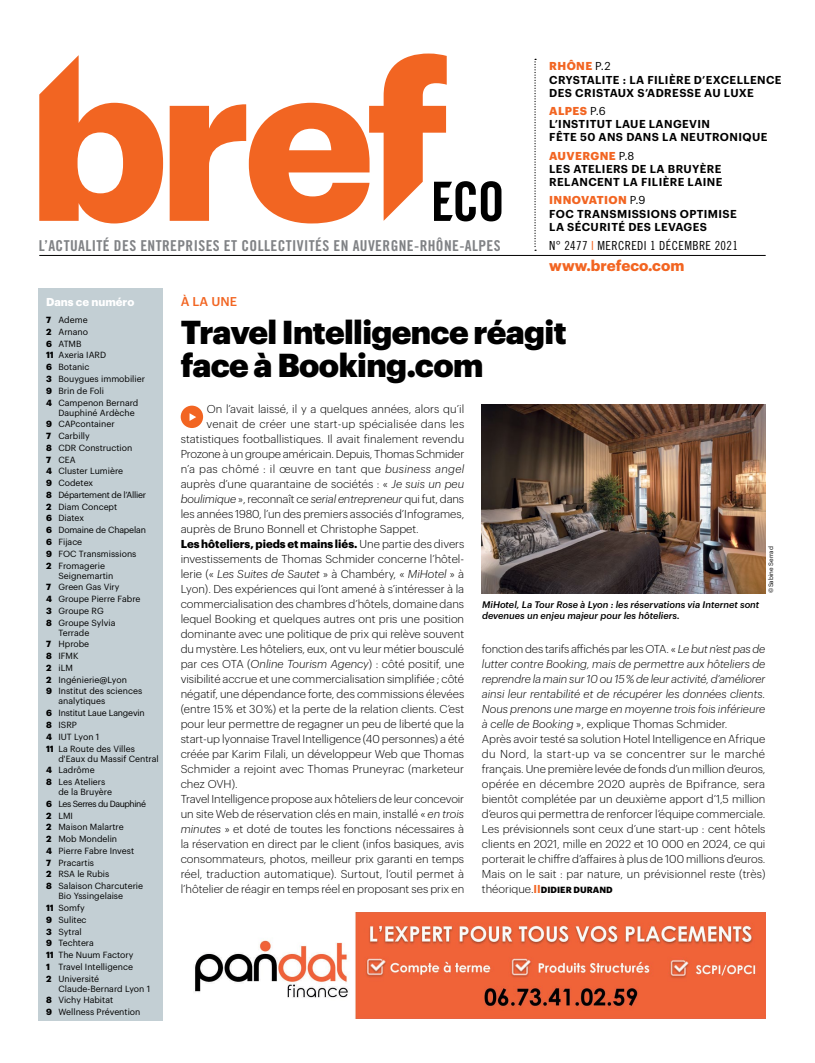
<style>
.page{position:relative;width:815px;height:1063px;background:#fff}
.page>*{position:absolute;margin:0;border:0;box-sizing:border-box;transform-origin:0 0}
.t1{font:900 32.5px/32.5px "Graphik";letter-spacing:-.02em;color:#000}
.t2{font:15px "Trade Gothic LT Std Bd Cn 20";letter-spacing:.025em;color:#808285}
.t3{font:700 15px "Graphik";color:#f26522}
.t4{font:12.5px "Trade Gothic LT Std Cn 18";letter-spacing:.03em;color:#000}
.t5{font:500 12.5px "Graphik";color:#f26522}
.t6{font:300 11.25px/15px "Graphik";color:#000}
.t7{font:600 11.25px/13.1px "Graphik";letter-spacing:.035em;color:#000}
.t8{font:italic 300 11.25px "Graphik";letter-spacing:-.01em;color:#000}
.t9{font:700 11.25px "Graphik";color:#000}
.t10{font:300 11.25px "Graphik";letter-spacing:.02em;color:#000}
.t11{font:300 11.25px "Graphik";letter-spacing:.025em;color:#000}
.t12{font:700 11.25px "Graphik";color:#fff}
.t13{font:italic 500 9.38px/10.6px "Graphik";color:#000}
.t14{font:8.75px/11.8px "Graphik";color:#000}
.t15{font:700 8.75px "Graphik";letter-spacing:.005em;color:#000}
.t16{font:6.25px "Graphik";color:#000}
.s1{font-weight:700;color:#f26522}
.s2{font-weight:400}
.s3{color:#f26522}
.s4{font-weight:700}
.s5{font-style:italic}
.s6{font-style:normal}
.s7{font-weight:300}
.s8{font-weight:300;font-size:11.25px}
.s9{font-weight:600;font-size:11.25px;color:#f26522}
</style>
<div class="page">
<svg style="left:534px;top:59px;width:2px;height:192px"></svg>
<hr style="left:39px;top:255px;width:727px;height:1px;background:#000">
<div style="left:39px;top:288px;width:124px;height:32px;background:#c3cfd4"></div>
<svg style="left:447px;top:181px;width:54px;height:40px"></svg>
<svg style="left:39px;top:54px;width:408px;height:169px"></svg>
<div style="left:39px;top:309px;width:124px;height:711px;background:#c3cfd4"></div>
<div style="left:181px;top:406px;width:22px;height:22px;background:#f26522;border-radius:50%"></div>
<svg style="left:190px;top:413px;width:6px;height:8px"></svg>
<img style="left:482px;top:404px;width:283px;height:189px">
<img style="left:195px;top:912px;width:570px;height:107px">
<h2 class="t2" style="left:39px;top:236px;width:463px">L’ACTUALITÉ DES ENTREPRISES ET COLLECTIVITÉS EN AUVERGNE-RHÔNE-ALPES</h2>
<p class="t7" style="left:549px;top:59px;width:234px"><span class="s1">RHÔNE</span> <span class="s2">P.2<br></span>CRYSTALITE : LA FILIÈRE D’EXCELLENCE<br>DES CRISTAUX S’ADRESSE AU LUXE</p>
<p class="t7" style="left:549px;top:103px;width:220px"><span class="s1">ALPES</span> <span class="s2">P.6<br></span>L’INSTITUT LAUE LANGEVIN<br>FÊTE 50 ANS DANS LA NEUTRONIQUE</p>
<p class="t7" style="left:549px;top:148px;width:175px"><span class="s1">AUVERGNE</span> <span class="s2">P.8<br></span>LES ATELIERS DE LA BRUYÈRE<br>RELANCENT LA FILIÈRE LAINE</p>
<p class="t7" style="left:549px;top:193px;width:189px"><span class="s1">INNOVATION</span> <span class="s2">P.9<br></span>FOC TRANSMISSIONS OPTIMISE<br>LA SÉCURITÉ DES LEVAGES</p>
<h2 class="t3" style="left:549px;top:254px;width:137px">www.brefeco.com</h2>
<p class="t4" style="left:549px;top:238px;width:190px">N° 2477 <span class="s3">I</span> MERCREDI 1 DÉCEMBRE 2021</p>
<p class="t12" style="left:46px;top:293px;width:90px">Dans ce numéro</p>
<p class="t5" style="left:181px;top:292px;width:58px">À LA UNE</p>
<p class="t14" style="left:46px;top:313px;width:100px"><span class="s4">7</span> Ademe<br><span class="s4">2</span> Arnano<br><span class="s4">6</span> ATMB<br><span class="s4">11</span> Axeria IARD<br><span class="s4">6</span> Botanic<br><span class="s4">3</span> Bouygues immobilier<br><span class="s4">9</span> Brin de Foli<br><span class="s4">4</span> Campenon Bernard</p>
<p class="t14" style="left:46px;top:406px;width:101px;text-indent:12px">Dauphiné Ardèche<br><span class="s4">9</span> CAPcontainer<br><span class="s4">7</span> Carbilly<br><span class="s4">8</span> CDR Construction<br><span class="s4">7</span> CEA<br><span class="s4">4</span> Cluster Lumière<br><span class="s4">9</span> Codetex<br><span class="s4">8</span> Département de l’Allier<br><span class="s4">2</span> Diam Concept<br><span class="s4">6</span> Diatex<br><span class="s4">6</span> Domaine de Chapelan<br><span class="s4">6</span> Fijace<br><span class="s4">9</span> FOC Transmissions<br><span class="s4">2</span> Fromagerie</p>
<p class="t14" style="left:46px;top:569px;width:96px;text-indent:12px">Seignemartin<br><span class="s4">7</span> Green Gas Viry<br><span class="s4">4</span> Groupe Pierre Fabre<br><span class="s4">3</span> Groupe RG<br><span class="s4">8</span> Groupe Sylvia</p>
<p class="t14" style="left:46px;top:626px;width:98px;text-indent:12px">Terrade<br><span class="s4">7</span> Hprobe<br><span class="s4">8</span> IFMK<br><span class="s4">2</span> iLM<br><span class="s4">2</span> Ingénierie@Lyon<br><span class="s4">9</span> Institut des sciences</p>
<p class="t14" style="left:46px;top:695px;width:100px;text-indent:12px">analytiques<br><span class="s4">6</span> Institut Laue Langevin<br><span class="s4">8</span> ISRP<br><span class="s4">4</span> IUT Lyon 1<br><span class="s4">11</span> La Route des Villes</p>
<p class="t14" style="left:46px;top:752px;width:114px;text-indent:12px">d'Eaux du Massif Central<br><span class="s4">4</span> Ladrôme<br><span class="s4">8</span> Les Ateliers</p>
<p class="t14" style="left:46px;top:785px;width:101px;text-indent:12px">de la Bruyère<br><span class="s4">6</span> Les Serres du Dauphiné<br><span class="s4">2</span> LMI<br><span class="s4">2</span> Maison Malartre<br><span class="s4">2</span> Mob Mondelin<br><span class="s4">4</span> Pierre Fabre Invest<br><span class="s4">7</span> Pracartis<br><span class="s4">2</span> RSA le Rubis<br><span class="s4">8</span> Salaison Charcuterie</p>
<p class="t14" style="left:46px;top:889px;width:89px;text-indent:12px">Bio Yssingelaise<br><span class="s4">11</span> Somfy<br><span class="s4">9</span> Sulitec<br><span class="s4">3</span> Sytral<br><span class="s4">9</span> Techtera<br><span class="s4">11</span> The Nuum Factory<br><span class="s4">1</span> Travel Intelligence<br><span class="s4">2</span> Université</p>
<p class="t14" style="left:46px;top:982px;width:106px;text-indent:12px">Claude-Bernard Lyon 1<br><span class="s4">8</span> Vichy Habitat<br><span class="s4">9</span> Wellness Prévention</p>
<h1 class="t1" style="left:181px;top:313px;width:387px">Travel Intelligence réagit face à Booking.com</h1>
<p class="t6" style="left:207px;top:401px;width:259px">On l’avait laissé, il y a quelques années, alors qu’il</p>
<p class="t10" style="left:207px;top:416px;width:259px">venait de créer une start-up spécialisée dans les</p>
<p class="t6" style="left:181px;top:431px;width:285px">statistiques footballistiques. Il avait finalement revendu</p>
<p class="t6" style="left:181px;top:446px;width:285px">Prozone à un groupe américain. Depuis, Thomas Schmider</p>
<p class="t11" style="left:181px;top:461px;width:285px">n’a pas chômé : il œuvre en tant que <span class="s5">business angel</span></p>
<p class="t6" style="left:181px;top:476px;width:285px">auprès d’une quarantaine de sociétés : « <span class="s5">Je suis un peu</span></p>
<p class="t8" style="left:181px;top:491px;width:285px">boulimique <span class="s6">», reconnaît ce</span> serial entrepreneur <span class="s6">qui fut, dans</span></p>
<p class="t6" style="left:181px;top:506px;width:285px">les années 1980, l’un des premiers associés d’Infogrames,</p>
<p class="t6" style="left:181px;top:521px;width:240px">auprès de Bruno Bonnell et Christophe Sappet.</p>
<p class="t9" style="left:181px;top:535px;width:285px">Les hôteliers, pieds et mains liés. <span class="s7">Une partie des divers</span></p>
<p class="t6" style="left:181px;top:551px;width:285px">investissements de Thomas Schmider concerne l’hôtel-</p>
<p class="t8" style="left:181px;top:566px;width:285px"><span class="s6">lerie («</span> Les Suites de Sautet <span class="s6">» à Chambéry, «</span> MiHotel <span class="s6">» à</span></p>
<p class="t6" style="left:181px;top:581px;width:285px">Lyon). Des expériences qui l’ont amené à s’intéresser à la</p>
<p class="t6" style="left:181px;top:596px;width:285px">commercialisation des chambres d’hôtels, domaine dans</p>
<p class="t6" style="left:181px;top:611px;width:285px">lequel Booking et quelques autres ont pris une position</p>
<p class="t6" style="left:181px;top:626px;width:285px">dominante avec une politique de prix qui relève souvent</p>
<p class="t6" style="left:181px;top:641px;width:285px">du mystère. Les hôteliers, eux, ont vu leur métier bousculé</p>
<p class="t6" style="left:181px;top:656px;width:285px">par ces OTA (<span class="s5">Online Tourism Agency</span>) : côté positif, une</p>
<p class="t6" style="left:181px;top:671px;width:285px">visibilité accrue et une commercialisation simplifiée ; côté</p>
<p class="t6" style="left:181px;top:686px;width:285px">négatif, une dépendance forte, des commissions élevées</p>
<p class="t6" style="left:181px;top:701px;width:285px">(entre 15 % et 30 %) et la perte de la relation clients. C’est</p>
<p class="t6" style="left:181px;top:716px;width:285px">pour leur permettre de regagner un peu de liberté que la</p>
<p class="t6" style="left:181px;top:731px;width:285px">start-up lyonnaise Travel Intelligence (40 personnes) a été</p>
<p class="t6" style="left:181px;top:746px;width:285px">créée par Karim Filali, un développeur Web que Thomas</p>
<p class="t6" style="left:181px;top:761px;width:285px">Schmider a rejoint avec Thomas Pruneyrac (marketeur</p>
<p class="t6" style="left:181px;top:776px;width:58px">chez OVH).</p>
<p class="t6" style="left:181px;top:791px;width:285px">Travel Intelligence propose aux hôteliers de leur concevoir</p>
<p class="t6" style="left:181px;top:806px;width:285px">un site Web de réservation clés en main, installé « <span class="s5">en trois</span></p>
<p class="t6" style="left:181px;top:821px;width:285px"><span class="s5">minutes</span> » et doté de toutes les fonctions nécessaires à</p>
<p class="t6" style="left:181px;top:836px;width:285px">la réservation en direct par le client (infos basiques, avis</p>
<p class="t6" style="left:181px;top:851px;width:285px">consommateurs, photos, meilleur prix garanti en temps</p>
<p class="t6" style="left:181px;top:866px;width:285px">réel, traduction automatique). Surtout, l’outil permet à</p>
<p class="t6" style="left:181px;top:881px;width:285px">l’hôtelier de réagir en temps réel en proposant ses prix en</p>
<p class="t16" style="left:766px;top:593px;width:49px;rotate:-90deg">© Sabine Serrad</p>
<p class="t13" style="left:482px;top:599px;width:279px">MiHotel, La Tour Rose à Lyon : les réservations via Internet sont devenues un enjeu majeur pour les hôteliers.</p>
<p class="t6" style="left:482px;top:641px;width:285px">fonction des tarifs affichés par les OTA. « <span class="s5">Le but n’est pas de lutter contre Booking, mais de permettre aux hôteliers de reprendre la main sur 10 ou 15 % de leur activité, d’améliorer ainsi leur rentabilité et de récupérer les données clients.<br>Nous prenons une marge en moyenne trois fois inférieure à celle de Booking</span> », explique Thomas Schmider.<br>Après avoir testé sa solution Hotel Intelligence en Afrique du Nord, la start-up va se concentrer sur le marché français. Une première levée de fonds d’un million d’euros, opérée en décembre 2020 auprès de Bpifrance, sera bientôt complétée par un deuxième apport d’1,5 million d’euros qui permettra de renforcer l’équipe commerciale.<br>Les prévisionnels sont ceux d’une start-up : cent hôtels clients en 2021, mille en 2022 et 10 000 en 2024, ce qui porterait le chiffre d’affaires à plus de 100 millions d’euros.<br>Mais on le sait : par nature, un prévisionnel reste (très)</p>
<p class="t15" style="left:482px;top:883px;width:132px"><span class="s8">théorique.</span><span class="s9">II</span>DIDIER DURAND</p>
</div>
